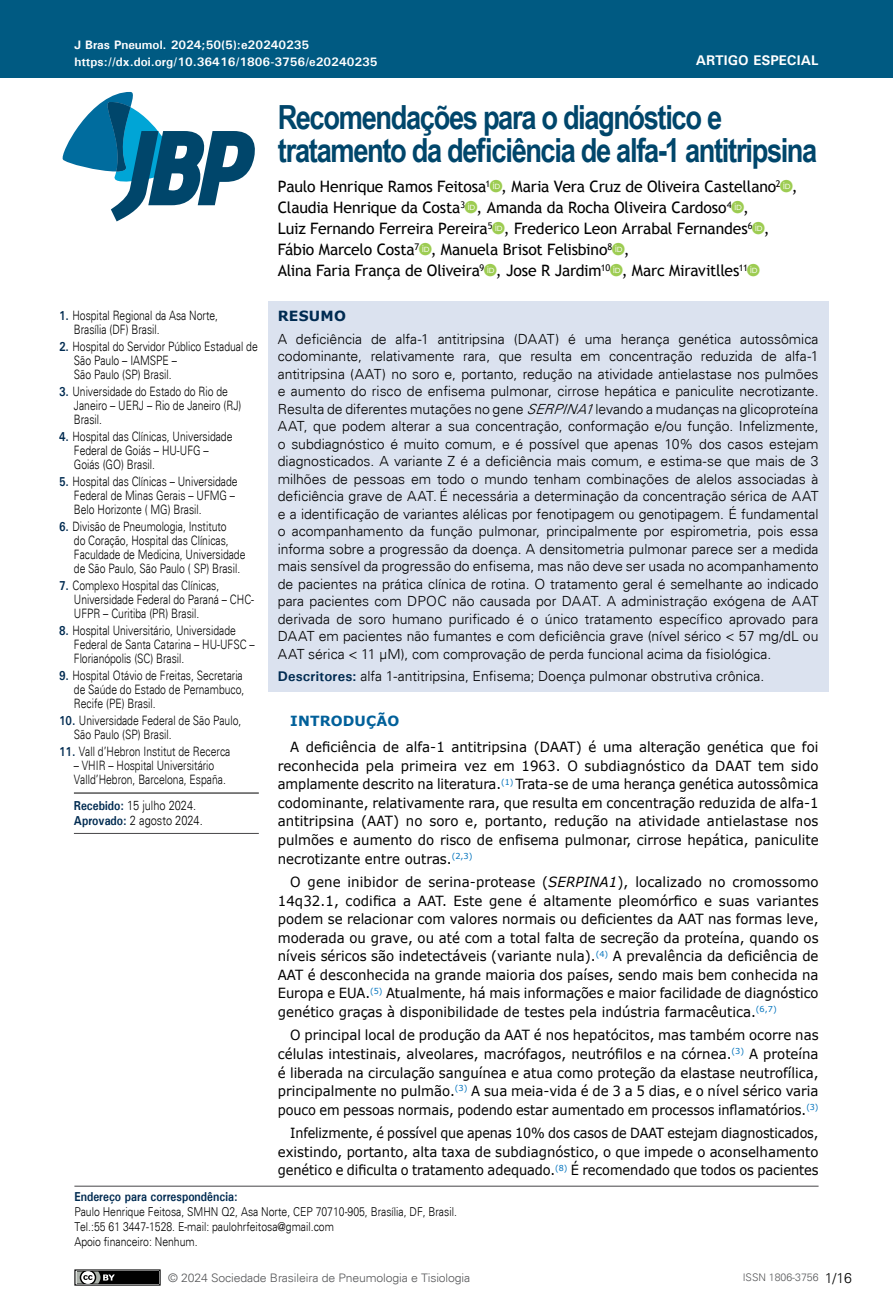
<style>
.page{position:relative;width:893px;height:1315px;background:#fff}
.page>*{position:absolute;margin:0;border:0;box-sizing:border-box;transform-origin:0 0}
.t1{font:700 33.25px/33.2px "Arial Narrow";letter-spacing:-.04em;color:#00466b}
.t2{font:21px "ID font Regular";color:#9dcc52}
.t3{font:15.75px "Trebuchet MS";letter-spacing:-.015em;color:#000}
.t4{font:300 14px/17.5px "Univers";color:#000;text-align:justify}
.t5{font:14px/18.6px "Verdana";letter-spacing:-.005em;color:#000;text-align:justify;scale:.95 1}
.t6{font:14px/18.6px "Verdana";letter-spacing:-.005em;color:#000;text-align:justify;scale:.96 1}
.t7{font:14px/18.6px "Verdana";letter-spacing:-.005em;color:#000;text-align:justify;scale:.91 1}
.t8{font:700 14px "Univers";color:#fff}
.t9{font:700 14px "Verdana";letter-spacing:.01em;color:#01609a}
.t10{font:700 14px "Verdana";letter-spacing:.015em;color:#002b51}
.t11{font:300 12.95px/14px "Univers";color:#000;scale:.8 1}
.t12{font:300 12.95px/14.9px "Univers";color:#000;scale:.85 1}
.t13{font:700 12.95px "Univers";color:#002b51;scale:.85 1}
.t14{font:300 12.25px/14.7px "Univers";color:#000;scale:.85 1}
.t15{font:700 12.25px "Univers";color:#fff}
.t16{font:300 11.72px "Univers";letter-spacing:-.01em;color:#58595b;scale:1.04 1}
.t17{font:300 10.5px "Univers";color:#58595b}
.s1{font-weight:700;color:#002b51}
.s2{font-family:"ID font Regular";font-size:21px;color:#9dcc52}
.s3{font-family:"Trebuchet MS";font-size:15.75px;color:#000}
.s4{font-style:italic}
</style>
<div class="page">
<div style="left:0;top:0;width:893px;height:78px;background:#005a82"></div>
<svg style="left:62px;top:91px;width:193px;height:130px"></svg>
<svg style="left:76px;top:1271px;width:83px;height:12px"></svg>
<div style="left:74px;top:1269px;width:87px;height:16px;border:1px solid #000"></div>
<div style="left:77px;top:1271px;width:81px;height:12px;background:#000"></div>
<svg style="left:77px;top:1271px;width:38px;height:12px"></svg>
<div style="left:268px;top:301px;width:560px;height:390px;background:#dbe2ef"></div>
<hr style="left:74px;top:1185px;width:745px;height:1px;background:#464547">
<hr style="left:74px;top:792px;width:185px;height:1px;background:#000">
<hr style="left:74px;top:833px;width:185px;height:1px;background:#464547">
<p class="t15" style="left:74px;top:37px;width:236px">J Bras Pneumol. 2024;50(5):e20240235</p>
<p class="t15" style="left:74px;top:54px;width:305px">https://dx.doi.org/10.36416/1806-3756/e20240235</p>
<p class="t8" style="left:696px;top:52px;width:124px">ARTIGO ESPECIAL</p>
<p class="t11" style="left:74px;top:308px;width:182px;text-indent:-15px"><span class="s1">1.</span> Hospital Regional da Asa Norte,<br>Brasília (DF) Brasil.</p>
<p class="t11" style="left:74px;top:339px;width:231px;text-indent:-15px"><span class="s1">2.</span> Hospital do Servidor Público Estadual de<br>São Paulo – IAMSPE –<br>São Paulo (SP) Brasil.</p>
<p class="t11" style="left:74px;top:384px;width:211px;text-indent:-15px"><span class="s1">3.</span> Universidade do Estado do Rio de<br>Janeiro – UERJ – Rio de Janeiro (RJ)<br>Brasil.</p>
<p class="t11" style="left:74px;top:429px;width:200px;text-indent:-15px"><span class="s1">4.</span> Hospital das Clínicas, Universidade<br>Federal de Goiás – HU-UFG –<br>Goiás (GO) Brasil.</p>
<p class="t11" style="left:74px;top:474px;width:206px;text-indent:-15px"><span class="s1">5.</span> Hospital das Clínicas – Universidade<br>Federal de Minas Gerais – UFMG –<br>Belo Horizonte ( MG) Brasil.</p>
<p class="t11" style="left:74px;top:519px;width:216px;text-indent:-15px"><span class="s1">6.</span> Divisão de Pneumologia, Instituto<br>do Coração, Hospital das Clínicas, Faculdade de Medicina, Universidade de São Paulo, São Paulo ( SP) Brasil.</p>
<p class="t11" style="left:74px;top:578px;width:227px;text-indent:-15px"><span class="s1">7.</span> Complexo Hospital das Clínicas,<br>Universidade Federal do Paraná – CHC-<br>UFPR – Curitiba (PR) Brasil.</p>
<p class="t11" style="left:74px;top:623px;width:227px;text-indent:-15px"><span class="s1">8.</span> Hospital Universitário, Universidade<br>Federal de Santa Catarina – HU-UFSC –<br>Florianópolis (SC) Brasil.</p>
<p class="t11" style="left:74px;top:668px;width:215px;text-align:justify;text-indent:-15px"><span class="s1">9.</span> Hospital Otávio de Freitas, Secretaria de Saúde do Estado de Pernambuco, Recife (PE) Brasil.</p>
<p class="t11" style="left:74px;top:713px;width:211px;text-indent:-15px"><span class="s1">10.</span> Universidade Federal de São Paulo,<br>São Paulo (SP) Brasil.</p>
<p class="t11" style="left:59px;top:744px;width:216px"><span class="s1">11.</span> Vall d’Hebron Institut de Recerca</p>
<p class="t11" style="left:74px;top:758px;width:191px">– VHIR – Hospital Universitário<br>Valld’Hebron, Barcelona, España.</p>
<p class="t12" style="left:74px;top:798px;width:153px"><span class="s1">Recebido:</span> 15 julho 2024.<br><span class="s1">Aprovado:</span> 2 agosto 2024.</p>
<h1 class="t1" style="left:278px;top:99px;width:541px">Recomendações para o diagnóstico e tratamento da deficiência de alfa-1 antitripsina</h1>
<p class="t3" style="left:278px;top:177px;width:504px">Paulo Henrique Ramos Feitosa<sup>1</sup><span class="s2">a</span>, Maria Vera Cruz de Oliveira Castellano<sup>2</sup></p>
<h2 class="t2" style="left:780px;top:175px;width:19px">a<span class="s3">,</span></h2>
<p class="t3" style="left:278px;top:198px;width:455px">Claudia Henrique da Costa<sup>3</sup><span class="s2">a</span>, Amanda da Rocha Oliveira Cardoso<sup>4</sup></p>
<h2 class="t2" style="left:731px;top:196px;width:19px">a<span class="s3">,</span></h2>
<p class="t3" style="left:278px;top:219px;width:476px">Luiz Fernando Ferreira Pereira<sup>5</sup><span class="s2">a</span>, Frederico Leon Arrabal Fernandes<sup>6</sup></p>
<h2 class="t2" style="left:752px;top:217px;width:19px">a<span class="s3">,</span></h2>
<p class="t3" style="left:278px;top:240px;width:336px">Fábio Marcelo Costa<sup>7</sup><span class="s2">a</span>, Manuela Brisot Felisbino<sup>8</sup></p>
<h2 class="t2" style="left:612px;top:238px;width:19px">a<span class="s3">,</span></h2>
<p class="t3" style="left:278px;top:261px;width:472px">Alina Faria França de Oliveira<sup>9</sup><span class="s2">a</span>, Jose R Jardim<sup>10</sup><span class="s2">a</span>, Marc Miravitlles<sup>11</sup></p>
<h2 class="t2" style="left:747px;top:259px;width:14px">a</h2>
<p class="t10" style="left:278px;top:307px;width:70px">RESUMO</p>
<p class="t4" style="left:278px;top:330px;width:542px">A deficiência de alfa-1 antitripsina (DAAT) é uma herança genética autossômica codominante, relativamente rara, que resulta em concentração reduzida de alfa-1 antitripsina (AAT) no soro e, portanto, redução na atividade antielastase nos pulmões e aumento do risco de enfisema pulmonar, cirrose hepática e paniculite necrotizante.<br>Resulta de diferentes mutações no gene <span class="s4">SERPINA1</span>levando a mudanças na glicoproteína AAT, que podem alterar a sua concentração, conformação e/ou função. Infelizmente, o subdiagnóstico é muito comum, e é possível que apenas 10% dos casos estejam diagnosticados. A variante Z é a deficiência mais comum, e estima-se que mais de 3 milhões de pessoas em todo o mundo tenham combinações de alelos associadas à deficiência grave de AAT. É necessária a determinação da concentração sérica de AAT e a identificação de variantes alélicas por fenotipagem ou genotipagem. É fundamental o acompanhamento da função pulmonar, principalmente por espirometria, pois essa informa sobre a progressão da doença. A densitometria pulmonar parece ser a medida mais sensível da progressão do enfisema, mas não deve ser usada no acompanhamento de pacientes na prática clínica de rotina. O tratamento geral é semelhante ao indicado para pacientes com DPOC não causada por DAAT. A administração exógena de AAT derivada de soro humano purificado é o único tratamento específico aprovado para DAAT em pacientes não fumantes e com deficiência grave (nível sérico &lt; 57 mg/dL ou AAT sérica &lt; 11 μM), com comprovação de perda funcional acima da fisiológica.</p>
<p class="t4" style="left:278px;top:668px;width:488px"><span class="s1">Descritores:</span> alfa 1-antitripsina, Enfisema; Doença pulmonar obstrutiva crônica.</p>
<p class="t9" style="left:290px;top:712px;width:111px">INTRODUÇÃO</p>
<p class="t5" style="left:278px;top:738px;width:571px;text-indent:12px">A deficiência de alfa-1 antitripsina (DAAT) é uma alteração genética que foi reconhecida pela primeira vez em 1963. O subdiagnóstico da DAAT tem sido amplamente descrito na literatura.<sup>(1)</sup> Trata-se de uma herança genética autossômica codominante, relativamente rara, que resulta em concentração reduzida de alfa-1 antitripsina (AAT) no soro e, portanto, redução na atividade antielastase nos pulmões e aumento do risco de enfisema pulmonar, cirrose hepática, paniculite necrotizante entre outras.<sup>(2,3)</sup></p>
<p class="t6" style="left:278px;top:873px;width:565px;text-indent:12px">O gene inibidor de serina-protease (<span class="s4">SERPINA1</span>), localizado no cromossomo 14q32.1, codifica a AAT. Este gene é altamente pleomórfico e suas variantes podem se relacionar com valores normais ou deficientes da AAT nas formas leve, moderada ou grave, ou até com a total falta de secreção da proteína, quando os níveis séricos são indetectáveis (variante nula).<sup>(4)</sup> A prevalência da deficiência de AAT é desconhecida na grande maioria dos países, sendo mais bem conhecida na Europa e EUA.<sup>(5)</sup> Atualmente, há mais informações e maior facilidade de diagnóstico genético graças à disponibilidade de testes pela indústria farmacêutica.<sup>(6,7)</sup></p>
<p class="t5" style="left:278px;top:1026px;width:571px;text-indent:12px">O principal local de produção da AAT é nos hepatócitos, mas também ocorre nas células intestinais, alveolares, macrófagos, neutrófilos e na córnea.<sup>(3)</sup> A proteína é liberada na circulação sanguínea e atua como proteção da elastase neutrofílica, principalmente no pulmão.<sup>(3)</sup> A sua meia-vida é de 3 a 5 dias, e o nível sérico varia pouco em pessoas normais, podendo estar aumentado em processos inflamatórios.<sup>(3)</sup></p>
<p class="t7" style="left:278px;top:1124px;width:596px;text-indent:12px">Infelizmente, é possível que apenas 10% dos casos de DAAT estejam diagnosticados, existindo, portanto, alta taxa de subdiagnóstico, o que impede o aconselhamento genético e dificulta o tratamento adequado.<sup>(8)</sup> É recomendado que todos os pacientes</p>
<p class="t13" style="left:74px;top:1189px;width:194px">Endereço para correspondência:</p>
<p class="t14" style="left:74px;top:1204px;width:451px">Paulo Henrique Feitosa, SMHN Q2, Asa Norte, CEP 70710-905, Brasília, DF, Brasil.<br>Tel.:55 61 3447-1528. E-mail: paulohrfeitosa@gmail.com<br>Apoio financeiro: Nenhum.</p>
<p class="t16" style="left:168px;top:1270px;width:292px">© 2024 Sociedade Brasileira de Pneumologia e Tisiologia</p>
<p class="t17" style="left:743px;top:1271px;width:77px">ISSN 1806-3756</p>
<p class="t4" style="left:825px;top:1269px;width:29px">1/16</p>
</div>
